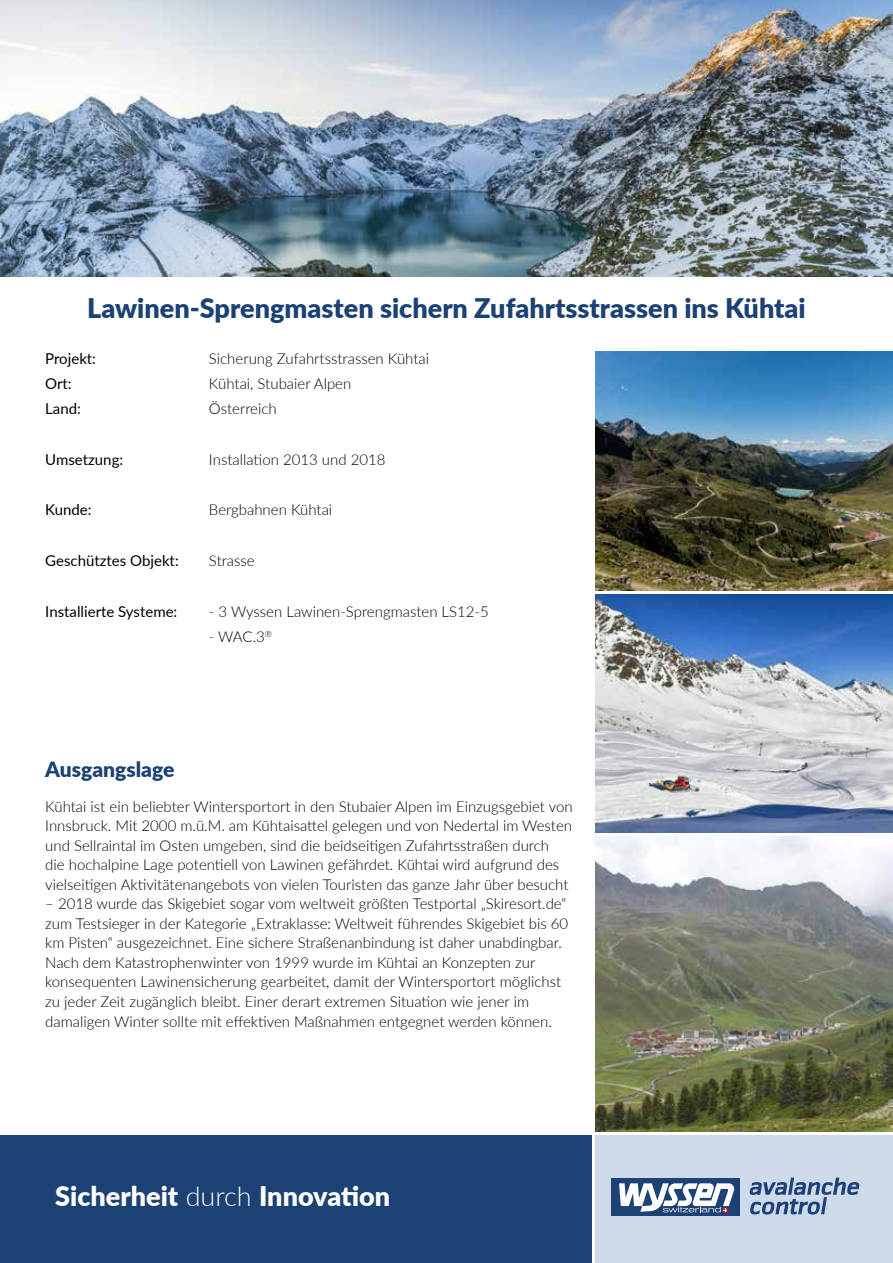
<style>
.page{position:relative;width:893px;height:1263px;background:#fff}
.page>*{position:absolute;margin:0;border:0;box-sizing:border-box;transform-origin:0 0}
.t1{font:900 27px "Lato";color:#1b4175}
.t2{font:900 27px "Lato";color:#fff}
.t3{font:900 21px "Lato";color:#1b4175}
.t4{font:300 15px/19.5px "Lato";color:#000}
.t5{font:15px/25.2px "Lato";color:#000}
.s1{font-weight:300}
</style>
<div class="page">
<div style="left:0;top:1135px;width:591px;height:128px;background:#1b4175"></div>
<div style="left:595px;top:1135px;width:298px;height:128px;background:#cedaea"></div>
<div style="left:612px;top:1178px;width:128px;height:37px;background:#1b4175"></div>
<svg style="left:750px;top:1177px;width:109px;height:37px"></svg>
<svg style="left:619px;top:1183px;width:116px;height:29px"></svg>
<img style="left:0;top:0;width:893px;height:276px">
<img style="left:595px;top:836px;width:298px;height:295px">
<img style="left:595px;top:594px;width:298px;height:238px">
<img style="left:595px;top:352px;width:298px;height:238px">
<h1 class="t1" style="left:87px;top:288px;width:720px">Lawinen-Sprengmasten sichern Zufahrtsstrassen ins Kühtai</h1>
<p class="t5" style="left:45px;top:345px;width:52px">Projekt:<br>Ort:<br>Land:</p>
<p class="t5" style="left:45px;top:446px;width:79px">Umsetzung:</p>
<p class="t5" style="left:45px;top:497px;width:48px">Kunde:</p>
<p class="t5" style="left:45px;top:547px;width:135px">Geschütztes Objekt:</p>
<p class="t5" style="left:45px;top:598px;width:134px">Installierte Systeme:</p>
<p class="t4" style="left:209px;top:345px;width:222px;line-height:25.2px">Sicherung Zufahrtsstrassen Kühtai<br>Kühtai, Stubaier Alpen<br>Österreich</p>
<p class="t4" style="left:209px;top:449px;width:178px">Installation 2013 und 2018</p>
<p class="t4" style="left:209px;top:500px;width:125px">Bergbahnen Kühtai</p>
<p class="t4" style="left:209px;top:550px;width:47px">Strasse</p>
<p class="t4" style="left:209px;top:601px;width:281px">- 3 Wyssen Lawinen-Sprengmasten LS12-5</p>
<p class="t4" style="left:209px;top:626px;width:65px">- WAC.3<sup>®</sup></p>
<h2 class="t3" style="left:45px;top:753px;width:131px">Ausgangslage</h2>
<p class="t4" style="left:45px;top:796px;width:529px">Kühtai ist ein beliebter Wintersportort in den Stubaier Alpen im Einzugsgebiet von Innsbruck. Mit 2000 m.ü.M. am Kühtaisattel gelegen und von Nedertal im Westen und Sellraintal im Osten umgeben, sind die beidseitigen Zufahrtsstraßen durch<br>die hochalpine Lage potentiell von Lawinen gefährdet. Kühtai wird aufgrund des vielseitigen Aktivitätenangebots von vielen Touristen das ganze Jahr über besucht</p>
<p class="t4" style="left:45px;top:894px;width:525px">– 2018 wurde das Skigebiet sogar vom weltweit größten Testportal „Skiresort.de“ zum Testsieger in der Kategorie „Extraklasse: Weltweit führendes Skigebiet bis 60 km Pisten“ ausgezeichnet. Eine sichere Straßenanbindung ist daher unabdingbar.<br>Nach dem Katastrophenwinter von 1999 wurde im Kühtai an Konzepten zur konsequenten Lawinensicherung gearbeitet, damit der Wintersportort möglichst zu jeder Zeit zugänglich bleibt. Einer derart extremen Situation wie jener im damaligen Winter sollte mit effektiven Maßnahmen entgegnet werden können.</p>
<h1 class="t2" style="left:55px;top:1175px;width:337px">Sicherheit <span class="s1">durch</span> Innovation</h1>
</div>
